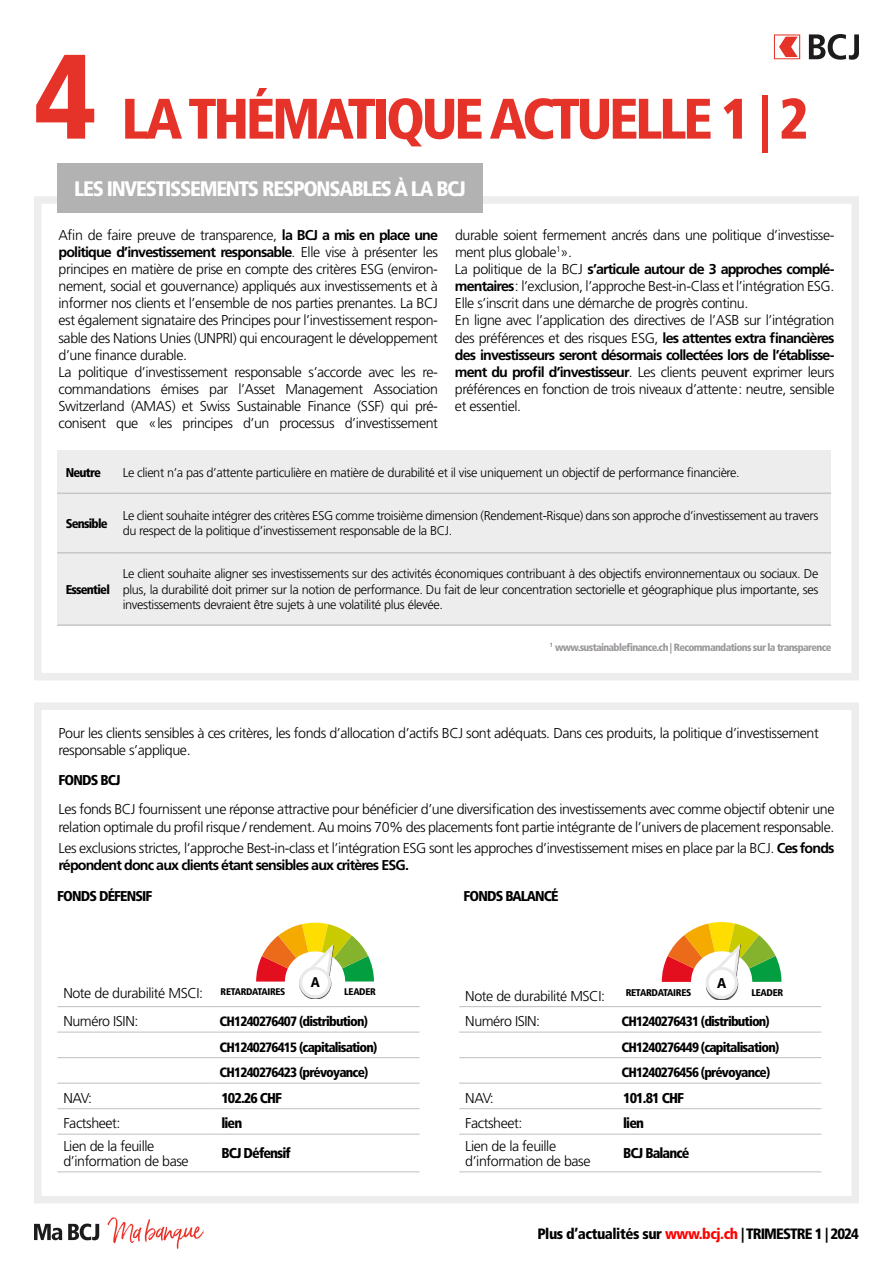
<style>
.page{position:relative;width:893px;height:1263px;background:#fff}
.page>*{position:absolute;margin:0;border:0;box-sizing:border-box;transform-origin:0 0}
.t1{font:900 condensed 57px "Frutiger LT Std";letter-spacing:-.06em;color:#e63329}
.t2{font:900 condensed 21px "Frutiger LT Std";letter-spacing:-.06em;color:#fff}
.t3{font:900 condensed 15px "Frutiger LT Std";letter-spacing:-.03em;color:#000}
.t4{font:300 14.25px/17.1px "Frutiger LT Std";letter-spacing:-.03em;color:#000}
.t5{font:900 condensed 14.25px "Frutiger LT Std";letter-spacing:-.06em;color:#000}
.t6{font:900 condensed 13.95px "Frutiger LT Std";color:#000}
.t7{font:900 condensed 13.5px/25.5px "Frutiger LT Std";letter-spacing:-.06em;color:#000}
.t8{font:300 12.75px/15.3px "Frutiger LT Std";letter-spacing:-.03em;color:#000}
.t9{font:900 condensed 12.75px "Frutiger LT Std";letter-spacing:-.06em;color:#000}
.t10{font:900 condensed 10.5px "Frutiger LT Std";letter-spacing:-.06em;color:#9b979c}
.t11{font:900 condensed 9.75px "Frutiger LT Std";letter-spacing:-.03em;color:#000}
.t12{font:900 condensed 9.6px "Frutiger LT Std";letter-spacing:-.03em;color:#000}
.s1{font-size:120px}
.s2{font-weight:700}
.s3{color:#f00}
</style>
<div class="page">
<svg style="left:68px;top:1223px;width:31px;height:17px"></svg>
<svg style="left:34px;top:1224px;width:28px;height:16px"></svg>
<svg style="left:108px;top:1217px;width:96px;height:32px"></svg>
<svg style="left:774px;top:34px;width:26px;height:25px"></svg>
<svg style="left:809px;top:34px;width:50px;height:26px"></svg>
<div style="left:34px;top:702px;width:825px;height:501px;border:8px solid #ededed"></div>
<div style="left:34px;top:196px;width:825px;height:484px;border:8px solid #ededed"></div>
<div style="left:57px;top:163px;width:426px;height:50px;background:#b3b2b2"></div>
<div style="left:57px;top:451px;width:774px;height:175px;background:#ededed"></div>
<hr style="left:57px;top:552px;width:60px;height:2px;background:#c6c6c6">
<hr style="left:117px;top:552px;width:714px;height:2px;background:#c6c6c6">
<hr style="left:57px;top:492px;width:60px;height:2px;background:#c6c6c6">
<hr style="left:117px;top:492px;width:714px;height:2px;background:#c6c6c6">
<hr style="left:57px;top:624px;width:60px;height:2px;background:#c6c6c6">
<hr style="left:117px;top:624px;width:714px;height:2px;background:#c6c6c6">
<svg style="left:662px;top:922px;width:119px;height:78px"></svg>
<hr style="left:57px;top:1006px;width:158px;height:1px;background:#c6c6c6">
<hr style="left:215px;top:1031px;width:204px;height:2px;background:#c6c6c6">
<hr style="left:215px;top:1057px;width:204px;height:1px;background:#c6c6c6">
<hr style="left:215px;top:1082px;width:204px;height:2px;background:#c6c6c6">
<hr style="left:215px;top:1006px;width:204px;height:1px;background:#c6c6c6">
<hr style="left:57px;top:1031px;width:158px;height:2px;background:#c6c6c6">
<hr style="left:57px;top:1057px;width:158px;height:1px;background:#c6c6c6">
<hr style="left:57px;top:1082px;width:158px;height:2px;background:#c6c6c6">
<hr style="left:57px;top:1108px;width:158px;height:1px;background:#c6c6c6">
<hr style="left:215px;top:1108px;width:204px;height:1px;background:#c6c6c6">
<hr style="left:57px;top:1133px;width:158px;height:2px;background:#c6c6c6">
<hr style="left:215px;top:1133px;width:204px;height:2px;background:#c6c6c6">
<hr style="left:57px;top:1171px;width:158px;height:1px;background:#c6c6c6">
<hr style="left:215px;top:1171px;width:204px;height:1px;background:#c6c6c6">
<hr style="left:459px;top:1006px;width:158px;height:1px;background:#c6c6c6">
<hr style="left:617px;top:1031px;width:204px;height:2px;background:#c6c6c6">
<hr style="left:617px;top:1057px;width:204px;height:1px;background:#c6c6c6">
<hr style="left:617px;top:1082px;width:204px;height:2px;background:#c6c6c6">
<hr style="left:617px;top:1006px;width:204px;height:1px;background:#c6c6c6">
<hr style="left:459px;top:1031px;width:158px;height:2px;background:#c6c6c6">
<hr style="left:459px;top:1057px;width:158px;height:1px;background:#c6c6c6">
<hr style="left:459px;top:1082px;width:158px;height:2px;background:#c6c6c6">
<hr style="left:459px;top:1108px;width:158px;height:1px;background:#c6c6c6">
<hr style="left:617px;top:1108px;width:204px;height:1px;background:#c6c6c6">
<hr style="left:459px;top:1133px;width:158px;height:2px;background:#c6c6c6">
<hr style="left:617px;top:1133px;width:204px;height:2px;background:#c6c6c6">
<hr style="left:459px;top:1171px;width:158px;height:1px;background:#c6c6c6">
<hr style="left:617px;top:1171px;width:204px;height:1px;background:#c6c6c6">
<svg style="left:256px;top:923px;width:118px;height:76px"></svg>
<h1 class="t1" style="left:34px;top:85px;width:776px"><span class="s1">4</span> LA THÉMATIQUE ACTUELLE 1 | 2</h1>
<h2 class="t2" style="left:74px;top:176px;width:393px">LES INVESTISSEMENTS RESPONSABLES À LA BCJ</h2>
<p class="t4" style="left:59px;top:227px;width:381px">Afin de faire preuve de transparence, <span class="s2">la BCJ a mis en place une politique d’investissement responsable</span>. Elle vise à présenter les principes en matière de prise en compte des critères ESG (environ&shy;nement, social et gouvernance) appliqués aux investissements et à informer nos clients et l’ensemble de nos parties prenantes. La BCJ est également signataire des Principes pour l’investissement respon&shy;sable des Nations Unies (UNPRI) qui encouragent le développement d’une finance durable.<br>La politique d’investissement responsable s’accorde avec les re&shy;commandations émises par l’Asset Management Association Switzerland (AMAS) et Swiss Sustainable Finance (SSF) qui pré&shy;conisent que «les principes d’un processus d’investissement</p>
<p class="t4" style="left:455px;top:227px;width:381px">durable soient fermement ancrés dans une politique d’investisse&shy;ment plus globale<sup>1</sup>».<br>La politique de la BCJ <span class="s2">s’articule autour de 3 approches complé&shy;mentaires</span>: l’exclusion, l’approche Best-in-Class et l’intégration ESG.<br>Elle s’inscrit dans une démarche de progrès continu.<br>En ligne avec l’application des directives de l’ASB sur l’intégration des préférences et des risques ESG, <span class="s2">les attentes extra financières des investisseurs seront désormais collectées lors de l’établisse&shy;ment du profil d’investisseur</span>. Les clients peuvent exprimer leurs préférences en fonction de trois niveaux d’attente: neutre, sensible et essentiel.</p>
<p class="t9" style="left:66px;top:465px;width:37px">Neutre</p>
<p class="t8" style="left:123px;top:465px;width:619px">Le client n’a pas d’attente particulière en matière de durabilité et il vise uniquement un objectif de performance financière.</p>
<p class="t9" style="left:66px;top:516px;width:44px">Sensible</p>
<p class="t8" style="left:123px;top:508px;width:697px">Le client souhaite intégrer des critères ESG comme troisième dimension (Rendement-Risque) dans son approche d’investissement au travers du respect de la politique d’investissement responsable de la BCJ.</p>
<p class="t9" style="left:66px;top:582px;width:46px">Essentiel</p>
<p class="t8" style="left:123px;top:567px;width:697px;text-align:justify">Le client souhaite aligner ses investissements sur des activités économiques contribuant à des objectifs environnementaux ou sociaux. De plus, la durabilité doit primer sur la notion de performance. Du fait de leur concentration sectorielle et géographique plus importante, ses investissements devraient être sujets à une volatilité plus élevée.</p>
<p class="t10" style="left:550px;top:641px;width:283px"><sup>1</sup> www.sustainablefinance.ch | Recommandations sur la transparence</p>
<p class="t4" style="left:59px;top:724px;width:762px">Pour les clients sensibles à ces critères, les fonds d’allocation d’actifs BCJ sont adéquats. Dans ces produits, la politique d’investissement responsable s’applique.</p>
<p class="t5" style="left:59px;top:771px;width:64px">FONDS BCJ</p>
<p class="t4" style="left:59px;top:801px;width:777px">Les fonds BCJ fournissent une réponse attractive pour bénéficier d’une diversification des investissements avec comme objectif obtenir une relation optimale du profil risque / rendement. Au moins 70% des placements font partie intégrante de l’univers de placement responsable.</p>
<p class="t4" style="left:59px;top:840px;width:777px">Les exclusions strictes, l’approche Best-in-class et l’intégration ESG sont les approches d’investissement mises en place par la BCJ. <span class="s2">Ces fonds répondent donc aux clients étant sensibles aux critères ESG.</span></p>
<p class="t5" style="left:57px;top:887px;width:97px">FONDS DÉFENSIF</p>
<p class="t5" style="left:463px;top:887px;width:97px">FONDS BALANCÉ</p>
<p class="t4" style="left:63px;top:979px;width:141px;line-height:28.3px">Note de durabilité MSCI:<br>Numéro ISIN:</p>
<p class="t6" style="left:311px;top:974px;width:11px">A</p>
<p class="t12" style="left:221px;top:986px;width:66px">RETARDATAIRES</p>
<p class="t12" style="left:344px;top:986px;width:33px">LEADER</p>
<p class="t7" style="left:220px;top:1009px;width:159px">CH1240276407 (distribution)<br>CH1240276415 (capitalisation)<br>CH1240276423 (prévoyance)</p>
<p class="t4" style="left:465px;top:983px;width:141px;line-height:25.5px">Note de durabilité MSCI:<br>Numéro ISIN:</p>
<p class="t5" style="left:717px;top:974px;width:11px">A</p>
<p class="t11" style="left:626px;top:986px;width:67px">RETARDATAIRES</p>
<p class="t11" style="left:751px;top:986px;width:34px">LEADER</p>
<p class="t7" style="left:621px;top:1009px;width:159px">CH1240276431 (distribution)<br>CH1240276449 (capitalisation)<br>CH1240276456 (prévoyance)</p>
<p class="t4" style="left:63px;top:1089px;width:30px">NAV:</p>
<p class="t5" style="left:221px;top:1089px;width:62px">102.26 CHF</p>
<p class="t4" style="left:63px;top:1115px;width:59px">Factsheet:</p>
<p class="t5" style="left:221px;top:1114px;width:22px">lien</p>
<p class="t4" style="left:63px;top:1138px;width:127px;line-height:15px">Lien de la feuille d’information de base</p>
<p class="t5" style="left:221px;top:1145px;width:71px">BCJ Défensif</p>
<p class="t4" style="left:465px;top:1089px;width:30px">NAV:</p>
<p class="t5" style="left:623px;top:1089px;width:62px">101.81 CHF</p>
<p class="t4" style="left:465px;top:1115px;width:59px">Factsheet:</p>
<p class="t5" style="left:623px;top:1114px;width:22px">lien</p>
<p class="t4" style="left:465px;top:1138px;width:127px;line-height:15px">Lien de la feuille d’information de base</p>
<p class="t5" style="left:623px;top:1145px;width:68px">BCJ Balancé</p>
<p class="t3" style="left:537px;top:1224px;width:323px">Plus d’actualités sur <span class="s3">www.bcj.ch</span> |TRIMESTRE 1 | 2024</p>
</div>
